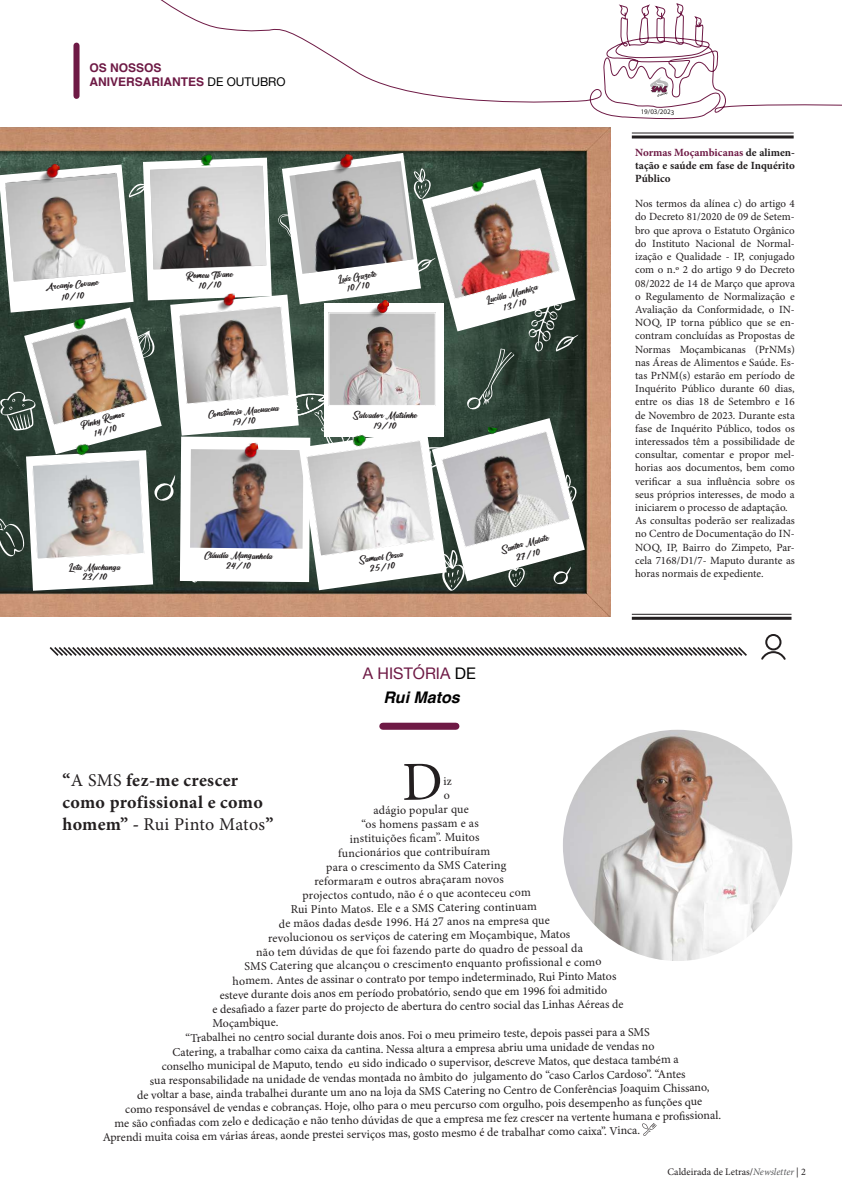
<style>
.page{position:relative;width:842px;height:1191px;background:#fff}
.page>*{position:absolute;margin:0;border:0;box-sizing:border-box;transform-origin:0 0}
.t1{font:700 18px/22px "Minion Pro";letter-spacing:.02em;color:#231f20}
.t2{font:16px "Helvetica Neue";color:#6e1a45}
.t3{font:italic 700 16px "Helvetica";color:#000}
.t4{font:12px "Minion Pro";color:#231f20}
.t5{font:700 12px/14.4px "Helvetica";color:#6e1a45}
.t6{font:11px/13.2px "Minion Pro";color:#231f20}
.t7{font:700 11px/13.2px "Minion Pro";color:#231f20;text-align:justify}
.t8{font:10px "Minion Pro";color:#231f20}
.t9{font:8px/9.6px "Manttulda Philliph";color:#231f20;text-align:center}
.t10{font:7px "Myriad Pro";color:#231f20}
.s1{font-family:"Helvetica Neue";font-weight:400;color:#000}
.s2{color:#6e1a45}
.s3{color:#000}
.s4{font-weight:400}
.s5{font-style:italic;color:#57585a}
</style>
<div class="page">
<img style="left:0;top:127px;width:610px;height:489px">
<div style="left:383px;top:722px;width:73px;height:8px;background:#6e1a45"></div>
<img style="left:563px;top:730px;width:229px;height:231px">
<svg style="left:49px;top:617px;width:698px;height:39px"></svg>
<svg style="left:761px;top:634px;width:25px;height:26px"></svg>
<svg style="left:642px;top:1123px;width:15px;height:12px"></svg>
<div style="left:73px;top:46px;width:7px;height:50px;background:#6e1a45"></div>
<svg style="left:160px;top:0;width:682px;height:120px"></svg>
<svg style="left:650px;top:77px;width:19px;height:20px"></svg>
<img style="left:199px;top:152px;width:15px;height:1px">
<hr style="left:632px;top:132px;width:162px;height:1px;background:#231f20">
<hr style="left:632px;top:135px;width:162px;height:3px;background:#231f20">
<hr style="left:632px;top:614px;width:159px;height:1px;background:#231f20">
<hr style="left:632px;top:617px;width:159px;height:3px;background:#231f20">
<svg style="left:0;top:153px;width:585px;height:438px"></svg>
<img style="left:216px;top:293px;width:20px;height:20px">
<p class="t5" style="left:90px;top:62px;width:198px">OS NOSSOS<br>ANIVERSARIANTES <span class="s1">DE OUTUBRO</span></p>
<p class="t9" style="left:45px;top:281px;width:55px;line-height:11.2px;rotate:-5deg">Arcanjo Covane<br>10/10</p>
<p class="t9" style="left:79px;top:420px;width:47px;line-height:11.2px;rotate:-15deg">Pinky Ramos<br>14/10</p>
<p class="t9" style="left:69px;top:562px;width:53px">Leta Muchanga<br>23/10</p>
<p class="t9" style="left:186px;top:271px;width:49px;rotate:-2deg">Romeu Tivane<br>10/10</p>
<p class="t9" style="left:338px;top:275px;width:40px;rotate:-10deg">Luís Gazete<br>10/10</p>
<p class="t9" style="left:208px;top:409px;width:73px;rotate:-5deg">Constância Macuacua<br>19/10</p>
<p class="t9" style="left:353px;top:411px;width:66px">Salvador Matsinhe<br>19/10</p>
<p class="t9" style="left:204px;top:551px;width:70px">Cláudia Manganhela<br>24/10</p>
<p class="t9" style="left:358px;top:555px;width:46px;rotate:-8deg">Samuel Coss a<br>25/10</p>
<p class="t9" style="left:485px;top:295px;width:54px;line-height:10.6px;rotate:-15deg">Lucilia Manhiça<br>13/10</p>
<p class="t9" style="left:500px;top:544px;width:51px;line-height:11.2px;rotate:-15deg">Santos Malate<br>27/10</p>
<p class="t10" style="left:641px;top:107px;width:35px;rotate:1deg">19/03/2023</p>
<p class="t7" style="left:635px;top:145px;width:161px"><span class="s2">Normas Moçambicanas</span> de alimen&shy;tação e saúde em fase de Inquérito Público</p>
<p class="t6" style="left:635px;top:198px;width:161px">Nos termos da alínea c) do artigo 4 do Decreto 81/2020 de 09 de Setem&shy;bro que aprova o Estatuto Orgânico do Instituto Nacional de Normal&shy;ização e Qualidade - IP, conjugado com o n.º 2 do artigo 9 do Decreto 08/2022 de 14 de Março que aprova o Regulamento de Normalização e Avaliação da Conformidade, o IN-NOQ, IP torna público que se en&shy;contram concluídas as Propostas de Normas Moçambicanas (PrNMs) nas Áreas de Alimentos e Saúde. Es&shy;tas PrNM(s) estarão em período de Inquérito Público durante 60 dias, entre os dias 18 de Setembro e 16 de Novembro de 2023. Durante esta fase de Inquérito Público, todos os interessados têm a possibilidade de consultar, comentar e propor mel&shy;horias aos documentos, bem como verificar a sua influência sobre os seus próprios interesses, de modo a iniciarem o processo de adaptação.<br>As consultas poderão ser realizadas no Centro de Documentação do IN-NOQ, IP, Bairro do Zimpeto, Par&shy;cela 7168/D1/7- Maputo durante as horas normais de expediente.</p>
<h2 class="t2" style="left:363px;top:661px;width:115px">A HISTÓRIA <span class="s3">DE</span></h2>
<h2 class="t3" style="left:383px;top:687px;width:78px">Rui Matos</h2>
<h1 class="t1" style="left:62px;top:769px;width:213px">“<span class="s4">A SMS</span> fez-me crescer como profissional e como homem” - <span class="s4">Rui Pinto Matos</span>”</h1>
<p class="t4" style="left:373px;top:803px;width:97px;rotate:-1deg">adágio popular que</p>
<p class="t4" style="left:361px;top:817px;width:119px;rotate:-1deg">“os homens passam e as</p>
<p class="t4" style="left:350px;top:832px;width:131px;rotate:-1deg">instituições fi cam”. Muitos</p>
<p class="t4" style="left:338px;top:846px;width:154px;rotate:-1deg">funcionários que contribuíram</p>
<p class="t4" style="left:326px;top:860px;width:182px;rotate:-1deg">para o crescimento da SMS Catering</p>
<p class="t4" style="left:314px;top:874px;width:191px;rotate:-1deg">reformaram e outros abraçaram novos</p>
<p class="t4" style="left:302px;top:888px;width:230px;rotate:-1deg">projectos contudo, não é o que aconteceu com</p>
<p class="t4" style="left:291px;top:903px;width:248px;rotate:-1deg">Rui Pinto Matos. Ele e a SMS Catering continuam</p>
<p class="t4" style="left:279px;top:917px;width:273px;rotate:-1deg">de mãos dadas desde 1996. Há 27 anos na empresa que</p>
<p class="t4" style="left:268px;top:931px;width:304px;rotate:-1deg">revolucionou os serviços de catering em Moçambique, Matos</p>
<p class="t4" style="left:256px;top:945px;width:328px;rotate:-1deg">não tem dúvidas de que foi fazendo parte do quadro de pessoal da</p>
<p class="t4" style="left:244px;top:959px;width:359px;rotate:-1deg">SMS Catering que alcançou o crescimento enquanto profi ssional e como</p>
<p class="t4" style="left:232px;top:974px;width:385px;rotate:-1deg">homem. Antes de assinar o contrato por tempo indeterminado, Rui Pinto Matos</p>
<p class="t4" style="left:220px;top:988px;width:389px;rotate:-1deg">esteve durante dois anos em período probatório, sendo que em 1996 foi admitido</p>
<p class="t4" style="left:212px;top:1002px;width:413px;rotate:-1deg">e desafi ado a fazer parte do projecto de abertura do centro social das Linhas Aéreas de</p>
<p class="t4" style="left:212px;top:1016px;width:67px;rotate:-1deg">Moçambique.</p>
<p class="t4" style="left:185px;top:1031px;width:466px;rotate:-1deg">“Trabalhei no centro social durante dois anos. Foi o meu primeiro teste, depois passei para a SMS</p>
<p class="t4" style="left:172px;top:1045px;width:483px;rotate:-1deg">Catering, a trabalhar como caixa da cantina. Nessa altura a empresa abriu uma unidade de vendas no</p>
<p class="t4" style="left:162px;top:1060px;width:519px;rotate:-1deg">conselho municipal de Maputo, tendo eu sido indicado o supervisor, descreve Matos, que destaca também a</p>
<p class="t4" style="left:150px;top:1074px;width:537px;rotate:-1deg">sua responsabilidade na unidade de vendas montada no âmbito do julgamento do “caso Carlos Cardoso”. “Antes</p>
<p class="t4" style="left:137px;top:1089px;width:574px;rotate:-1deg">de voltar a base, ainda trabalhei durante um ano na loja da SMS Catering no Centro de Conferências Joaquim Chissano,</p>
<p class="t4" style="left:125px;top:1103px;width:578px;rotate:-1deg">como responsável de vendas e cobranças. Hoje, olho para o meu percurso com orgulho, pois desempenho as funções que</p>
<p class="t4" style="left:114px;top:1117px;width:608px;rotate:-1deg">me são confi adas com zelo e dedicação e não tenho dúvidas de que a empresa me fez crescer na vertente humana e profi ssional.</p>
<p class="t4" style="left:102px;top:1131px;width:539px;rotate:-1deg">Aprendi muita coisa em várias áreas, aonde prestei serviços mas, gosto mesmo é de trabalhar como caixa”. Vinca.</p>
<p class="t8" style="left:668px;top:1165px;width:140px">Caldeirada de Letras/<span class="s5">Newsletter</span> | 2</p>
</div>
